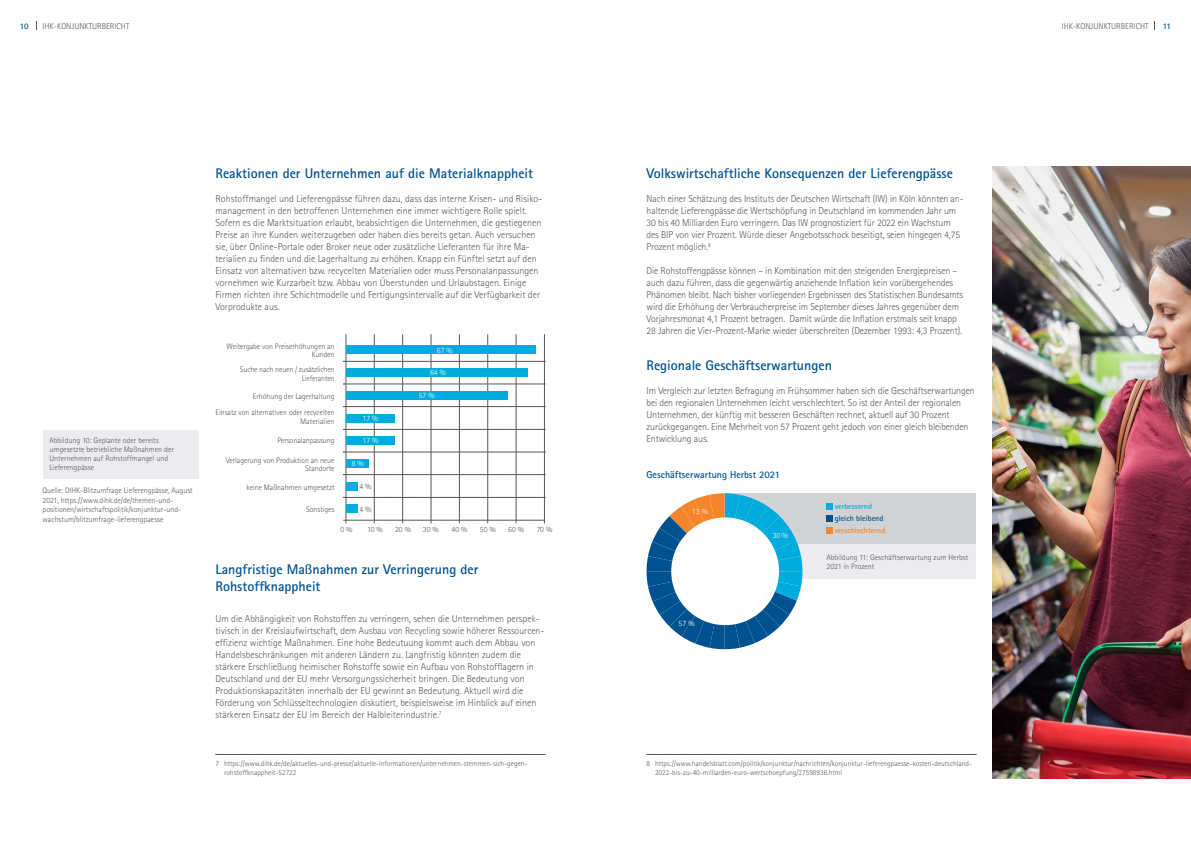
<style>
.page{position:relative;width:1191px;height:842px;background:#fff}
.page>*{position:absolute;margin:0;border:0;box-sizing:border-box;transform-origin:0 0}
.t1{font:700 14px/16.8px "Rotis Sans Serif";color:#005190}
.t2{font:300 10px/12px "Rotis Sans Serif";color:#57585a}
.t3{font:700 10px "Rotis Sans Serif";color:#005190}
.t4{font:300 8.5px "Rotis Sans Serif";color:#57585a}
.t5{font:700 8.5px "Rotis Sans Serif";color:#005190}
.t6{font:300 8px/8.5px "Rotis Sans Serif";letter-spacing:-.005em;color:#57585a;text-align:right}
.t7{font:300 8px "Agfa Rotis Sans Serif";color:#fff}
.t8{font:700 8px "Rotis Sans Serif";color:#f5852a}
.t9{font:700 8px "Rotis Sans Serif";color:#005190}
.t10{font:700 8px "Rotis Sans Serif";color:#00acdd}
.t11{font:300 8px "Agfa Rotis Sans Serif";color:#57585a}
.t12{font:300 7.5px/9px "Rotis Sans Serif";color:#57585a}
</style>
<div class="page">
<hr style="left:346px;top:334px;width:1px;height:189px;background:#57585a">
<hr style="left:374px;top:334px;width:1px;height:189px;background:#57585a">
<hr style="left:402px;top:334px;width:1px;height:189px;background:#57585a">
<hr style="left:431px;top:334px;width:1px;height:189px;background:#57585a">
<hr style="left:459px;top:334px;width:1px;height:189px;background:#57585a">
<hr style="left:487px;top:334px;width:1px;height:189px;background:#57585a">
<hr style="left:343px;top:520px;width:201px;height:1px;background:#57585a">
<svg style="left:343px;top:361px;width:201px;height:1px"></svg>
<div style="left:346px;top:391px;width:161px;height:9px;background:#00acdd"></div>
<div style="left:346px;top:414px;width:48px;height:9px;background:#00acdd"></div>
<div style="left:346px;top:436px;width:48px;height:8px;background:#00acdd"></div>
<div style="left:346px;top:459px;width:23px;height:9px;background:#00acdd"></div>
<div style="left:346px;top:482px;width:11px;height:8px;background:#00acdd"></div>
<div style="left:346px;top:504px;width:11px;height:9px;background:#00acdd"></div>
<svg style="left:343px;top:384px;width:201px;height:1px"></svg>
<svg style="left:343px;top:406px;width:201px;height:1px"></svg>
<svg style="left:343px;top:429px;width:201px;height:1px"></svg>
<svg style="left:343px;top:452px;width:201px;height:1px"></svg>
<svg style="left:343px;top:474px;width:201px;height:1px"></svg>
<svg style="left:343px;top:497px;width:201px;height:1px"></svg>
<hr style="left:516px;top:334px;width:1px;height:189px;background:#57585a">
<div style="left:43px;top:430px;width:155px;height:48px;background:#ececee"></div>
<hr style="left:544px;top:334px;width:1px;height:189px;background:#57585a">
<div style="left:346px;top:346px;width:190px;height:8px;background:#00acdd"></div>
<div style="left:346px;top:368px;width:181px;height:9px;background:#00acdd"></div>
<svg style="left:216px;top:754px;width:329px;height:1px"></svg>
<svg style="left:646px;top:754px;width:330px;height:1px"></svg>
<div style="left:724px;top:493px;width:251px;height:51px;background:#d1d2d4"></div>
<div style="left:724px;top:544px;width:251px;height:34px;background:#ececee"></div>
<svg style="left:646px;top:493px;width:156px;height:156px"></svg>
<svg style="left:826px;top:503px;width:6px;height:6px"></svg>
<svg style="left:826px;top:515px;width:6px;height:6px"></svg>
<svg style="left:826px;top:527px;width:6px;height:6px"></svg>
<img style="left:992px;top:166px;width:199px;height:612px">
<p class="t5" style="left:20px;top:21px;width:10px">10</p>
<p class="t4" style="left:43px;top:21px;width:88px">IHK-KONJUNKTURBERICHT</p>
<p class="t4" style="left:1061px;top:21px;width:88px">IHK-KONJUNKTURBERICHT</p>
<p class="t5" style="left:1163px;top:21px;width:10px">11</p>
<p class="t6" style="left:49px;top:436px;width:126px;line-height:9px;text-align:left">Abbildung 10: Geplante oder bereits umgesetzte betriebliche Maßnahmen der<br>Unternehmen auf Rohstoffmangel und<br>Lieferengpässe</p>
<p class="t6" style="left:43px;top:486px;width:152px;line-height:9.6px;text-align:left">Quelle: DIHK-Blitzumfrage Lieferengpässe, August 2021, https://www.dihk.de/de/themen-und&shy;positionen/wirtschaftspolitik/konjunktur-und&shy;wachstum/blitzumfrage-lieferengpaesse</p>
<h1 class="t1" style="left:215px;top:165px;width:319px">Reaktionen der Unternehmen auf die Materialknappheit</h1>
<p class="t2" style="left:215px;top:193px;width:328px">Rohstoffmangel und Lieferengpässe führen dazu, dass das interne Krisen- und Risiko&shy;management in den betroffenen Unternehmen eine immer wichtigere Rolle spielt.<br>Sofern es die Marktsituation erlaubt, beabsichtigen die Unternehmen, die gestiegenen Preise an ihre Kunden weiterzugeben oder haben dies bereits getan. Auch versuchen sie, über Online-Portale oder Broker neue oder zusätzliche Lieferanten für ihre Ma&shy;terialien zu finden und die Lagerhaltung zu erhöhen. Knapp ein Fünftel setzt auf den Einsatz von alternativen bzw. recycelten Materialien oder muss Personalanpassungen vornehmen wie Kurzarbeit bzw. Abbau von Überstunden und Urlaubstagen. Einige Firmen richten ihre Schichtmodelle und Fertigungsintervalle auf die Verfügbarkeit der Vorprodukte aus.</p>
<p class="t6" style="left:227px;top:342px;width:109px">Weitergabe von Preiserhöhungen an<br>Kunden</p>
<p class="t6" style="left:240px;top:365px;width:96px">Suche nach neuen / zusätzlichen<br>Lieferanten</p>
<p class="t6" style="left:215px;top:408px;width:121px">Einsatz von alternativen oder recycelten<br>Materialien</p>
<p class="t6" style="left:253px;top:392px;width:83px">Erhöhung der Lagerhaltung</p>
<p class="t6" style="left:277px;top:436px;width:59px">Personalanpassung</p>
<p class="t6" style="left:226px;top:456px;width:110px">Verlagerung von Produktion an neue<br>Standorte</p>
<p class="t6" style="left:246px;top:483px;width:89px">keine Maßnahmen umgesetzt</p>
<p class="t6" style="left:306px;top:505px;width:30px">Sonstiges</p>
<p class="t7" style="left:362px;top:414px;width:17px">17 %</p>
<p class="t7" style="left:362px;top:435px;width:17px">17 %</p>
<p class="t7" style="left:352px;top:459px;width:13px">8 %</p>
<p class="t11" style="left:359px;top:481px;width:13px">4 %</p>
<p class="t11" style="left:359px;top:504px;width:13px">4 %</p>
<p class="t7" style="left:437px;top:345px;width:17px">67 %</p>
<p class="t7" style="left:430px;top:368px;width:17px">64 %</p>
<p class="t7" style="left:419px;top:391px;width:17px">57 %</p>
<p class="t6" style="left:340px;top:525px;width:13px">0 %</p>
<p class="t6" style="left:367px;top:525px;width:17px">10 %</p>
<p class="t6" style="left:395px;top:525px;width:17px">20 %</p>
<p class="t6" style="left:423px;top:525px;width:17px">30 %</p>
<p class="t6" style="left:451px;top:525px;width:17px">40 %</p>
<p class="t6" style="left:480px;top:525px;width:17px">50 %</p>
<p class="t6" style="left:508px;top:525px;width:17px">60 %</p>
<p class="t6" style="left:536px;top:525px;width:17px">70 %</p>
<h1 class="t1" style="left:215px;top:561px;width:264px">Langfristige Maßnahmen zur Verringerung der<br>Rohstoffknappheit</h1>
<p class="t2" style="left:215px;top:613px;width:330px">Um die Abhängigkeit von Rohstoffen zu verringern, sehen die Unternehmen perspek&shy;tivisch in der Kreislaufwirtschaft, dem Ausbau von Recycling sowie höherer Ressourcen&shy;effizienz wichtige Maßnahmen. Eine hohe Bedeutuung kommt auch dem Abbau von Handelsbeschränkungen mit anderen Ländern zu. Langfristig könnten zudem die stärkere Erschließung heimischer Rohstoffe sowie ein Aufbau von Rohstofflagern in Deutschland und der EU mehr Versorgungssicherheit bringen. Die Bedeutung von Produktionskapazitäten innerhalb der EU gewinnt an Bedeutung. Aktuell wird die Förderung von Schlüsseltechnologien diskutiert, beispielsweise im Hinblick auf einen stärkeren Einsatz der EU im Bereich der Halbleiterindustrie.<sup>7</sup></p>
<h1 class="t1" style="left:646px;top:165px;width:308px">Volkswirtschaftliche Konsequenzen der Lieferengpässe</h1>
<p class="t2" style="left:646px;top:193px;width:318px">Nach einer Schätzung des Instituts der Deutschen Wirtschaft (IW) in Köln könnten an&shy;haltende Lieferengpässe die Wertschöpfung in Deutschland im kommenden Jahr um 30 bis 40 Milliarden Euro verringern. Das IW prognostiziert für 2022 ein Wachstum des BIP von vier Prozent. Würde dieser Angebotsschock beseitigt, seien hingegen 4,75<br>Prozent möglich.<sup>8</sup></p>
<p class="t2" style="left:646px;top:265px;width:318px">Die Rohstoffengpässe können – in Kombination mit den steigenden Energiepreisen – auch dazu führen, dass die gegenwärtig anziehende Inflation kein vorübergehendes Phänomen bleibt. Nach bisher vorliegenden Ergebnissen des Statistischen Bundesamts wird die Erhöhung der Verbraucherpreise im September dieses Jahres gegenüber dem Vorjahresmonat 4,1 Prozent betragen. Damit würde die Inflation erstmals seit knapp 28 Jahren die Vier-Prozent-Marke wieder überschreiten (Dezember 1993: 4,3 Prozent).</p>
<h1 class="t1" style="left:646px;top:357px;width:187px">Regionale Geschäftserwartungen</h1>
<p class="t2" style="left:646px;top:385px;width:330px">Im Vergleich zur letzten Befragung im Frühsommer haben sich die Geschäftserwartungen bei den regionalen Unternehmen leicht verschlechtert. So ist der Anteil der regionalen Unternehmen, der künftig mit besseren Geschäften rechnet, aktuell auf 30 Prozent zurückgegangen. Eine Mehrheit von 57 Prozent geht jedoch von einer gleich bleibenden Entwicklung aus.</p>
<p class="t3" style="left:646px;top:468px;width:135px">Geschäftserwartung Herbst 2021</p>
<p class="t7" style="left:692px;top:506px;width:18px">13 %</p>
<p class="t7" style="left:678px;top:618px;width:18px">57 %</p>
<p class="t7" style="left:772px;top:531px;width:17px">30%</p>
<p class="t10" style="left:834px;top:501px;width:39px">verbessernd</p>
<p class="t9" style="left:834px;top:513px;width:50px">gleich bleibend</p>
<p class="t8" style="left:834px;top:525px;width:52px">verschlechternd</p>
<p class="t6" style="left:826px;top:553px;width:143px;line-height:9px;text-align:left">Abbildung 11: Geschäftserwartung zum Herbst<br>2021 in Prozent</p>
<p class="t12" style="left:224px;top:759px;width:305px;text-indent:-9px">7 https://www.dihk.de/de/aktuelles-und-presse/aktuelle-informationen/unternehmen-stemmen-sich-gegen&shy;rohstoffknappheit-52722</p>
<p class="t12" style="left:655px;top:759px;width:319px;text-indent:-9px">8 https://www.handelsblatt.com/politik/konjunktur/nachrichten/konjunktur-lieferengpaesse-kosten-deutschland-<br>2022-bis-zu-40-milliarden-euro-wertschoepfung/27598936.html</p>
</div>
